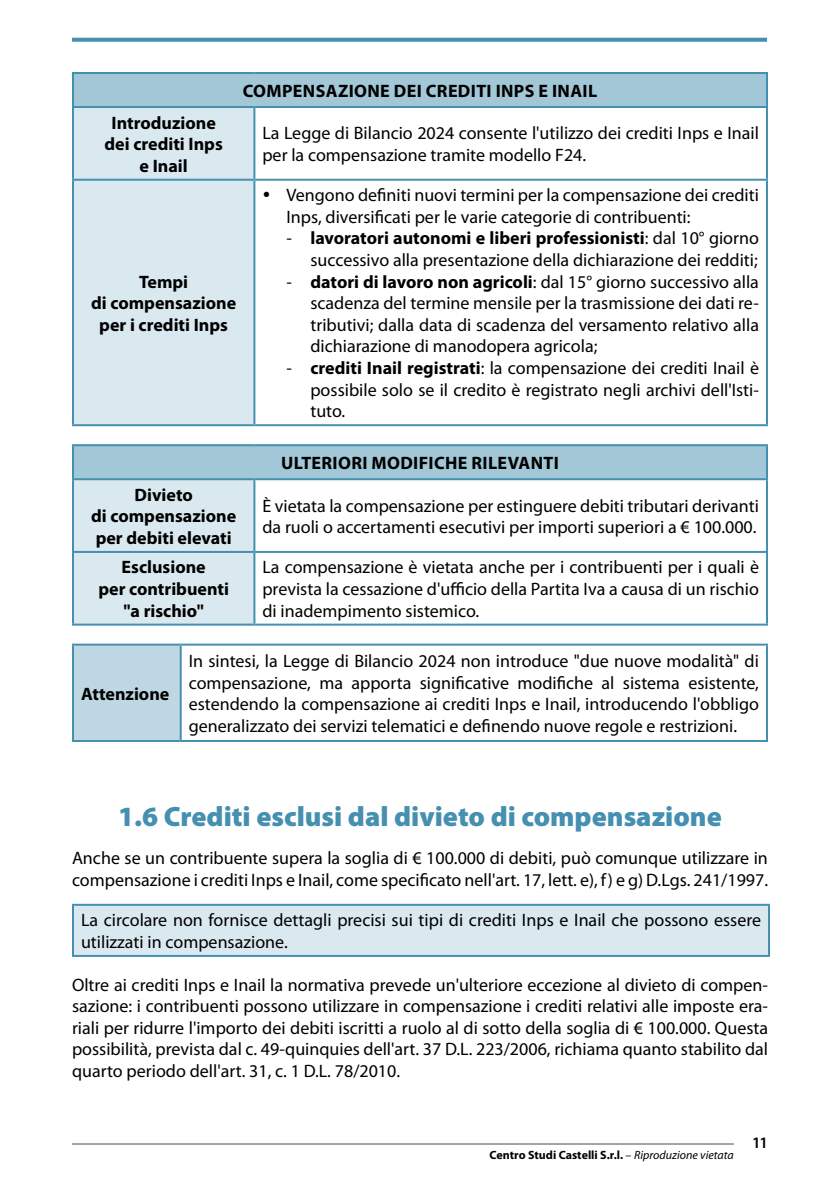
<style>
.page{position:relative;width:840px;height:1190px;background:#fff}
.page>*{position:absolute;margin:0;border:0;box-sizing:border-box;transform-origin:0 0}
.titoletto-capitolo{font:900 28px "Myriad Pro";color:#458fb0}
.testo-base-spazio-sopra{font:18px/21.6px "Myriad Pro";color:#000;text-align:justify}
.testo-base{font:18px/21.6px "Myriad Pro";color:#000}
.testo-base-centrato{font:700 18px "Myriad Pro";color:#000}
.testo-base-centrato-bold{font:700 18px "Myriad Pro";letter-spacing:.02em;color:#000}
.testo-base-2{font:700 18px "Myriad Pro";color:#000}
.t1{font:600 16px "Myriad Pro";color:#000}
.t2{font:700 12px "Myriad Pro";color:#000}
.s1{font-weight:700}
.s2{font-weight:400}
.s3{font-weight:400;font-style:italic}
</style>
<div class="page">
<svg style="left:72px;top:38px;width:695px;height:4px;fill:#458fb0"></svg>
<hr style="left:72px;top:1144px;width:662px;height:1px;background:#4d4d4d">
<div style="left:73px;top:73px;width:694px;height:34px;background:#a2c7d7"></div>
<div style="left:74px;top:108px;width:179px;height:316px;background:#dae9ef"></div>
<svg style="left:255px;top:108px;width:511px;height:316px"></svg>
<hr style="left:72px;top:72px;width:182px;height:2px;background:#458fb0">
<hr style="left:72px;top:74px;width:2px;height:32px;background:#458fb0">
<hr style="left:254px;top:72px;width:514px;height:2px;background:#458fb0">
<hr style="left:766px;top:74px;width:2px;height:32px;background:#458fb0">
<hr style="left:254px;top:106px;width:514px;height:2px;background:#458fb0">
<hr style="left:766px;top:108px;width:2px;height:71px;background:#458fb0">
<hr style="left:254px;top:179px;width:514px;height:2px;background:#458fb0">
<hr style="left:766px;top:181px;width:2px;height:243px;background:#458fb0">
<hr style="left:254px;top:424px;width:514px;height:2px;background:#458fb0">
<hr style="left:72px;top:106px;width:182px;height:2px;background:#458fb0">
<hr style="left:72px;top:108px;width:2px;height:71px;background:#458fb0">
<hr style="left:253px;top:108px;width:2px;height:71px;background:#458fb0">
<hr style="left:72px;top:179px;width:182px;height:2px;background:#458fb0">
<hr style="left:72px;top:181px;width:2px;height:243px;background:#458fb0">
<hr style="left:253px;top:181px;width:2px;height:243px;background:#458fb0">
<hr style="left:72px;top:424px;width:182px;height:2px;background:#458fb0">
<div style="left:73px;top:445px;width:694px;height:34px;background:#a2c7d7"></div>
<div style="left:74px;top:480px;width:179px;height:144px;background:#dae9ef"></div>
<svg style="left:255px;top:480px;width:511px;height:144px"></svg>
<hr style="left:72px;top:444px;width:182px;height:2px;background:#458fb0">
<hr style="left:72px;top:446px;width:2px;height:32px;background:#458fb0">
<hr style="left:254px;top:444px;width:514px;height:2px;background:#458fb0">
<hr style="left:766px;top:446px;width:2px;height:32px;background:#458fb0">
<hr style="left:254px;top:478px;width:514px;height:2px;background:#458fb0">
<hr style="left:766px;top:480px;width:2px;height:71px;background:#458fb0">
<hr style="left:254px;top:551px;width:514px;height:2px;background:#458fb0">
<hr style="left:766px;top:553px;width:2px;height:71px;background:#458fb0">
<hr style="left:254px;top:624px;width:514px;height:2px;background:#458fb0">
<hr style="left:72px;top:478px;width:182px;height:2px;background:#458fb0">
<hr style="left:72px;top:480px;width:2px;height:71px;background:#458fb0">
<hr style="left:253px;top:480px;width:2px;height:71px;background:#458fb0">
<hr style="left:72px;top:551px;width:182px;height:2px;background:#458fb0">
<hr style="left:72px;top:553px;width:2px;height:71px;background:#458fb0">
<hr style="left:253px;top:553px;width:2px;height:71px;background:#458fb0">
<hr style="left:72px;top:624px;width:182px;height:2px;background:#458fb0">
<div style="left:73px;top:645px;width:108px;height:96px;background:#bed8e3"></div>
<hr style="left:72px;top:740px;width:109px;height:2px;background:#458fb0">
<hr style="left:181px;top:740px;width:587px;height:2px;background:#458fb0">
<hr style="left:72px;top:644px;width:109px;height:2px;background:#458fb0">
<hr style="left:72px;top:646px;width:2px;height:94px;background:#458fb0">
<hr style="left:181px;top:644px;width:587px;height:2px;background:#458fb0">
<hr style="left:180px;top:646px;width:2px;height:94px;background:#458fb0">
<hr style="left:766px;top:646px;width:2px;height:94px;background:#458fb0">
<div style="left:73px;top:905px;width:696px;height:51px;background:#dae9ef"></div>
<hr style="left:72px;top:904px;width:698px;height:2px;background:#458fb0">
<hr style="left:72px;top:906px;width:2px;height:49px;background:#458fb0">
<hr style="left:768px;top:906px;width:2px;height:49px;background:#458fb0">
<hr style="left:72px;top:955px;width:698px;height:2px;background:#458fb0">
<svg style="left:264px;top:192px;width:5px;height:5px"></svg>
<p class="testo-base-centrato" style="left:112px;top:111px;width:106px">Introduzione</p>
<p class="testo-base-centrato" style="left:105px;top:132px;width:120px">dei crediti Inps</p>
<p class="testo-base-centrato" style="left:140px;top:154px;width:50px">e Inail</p>
<p class="testo-base-centrato-bold" style="left:243px;top:79px;width:356px">COMPENSAZIONE DEI CREDITI INPS E INAIL</p>
<p class="testo-base" style="left:262px;top:122px;width:498px">La Legge di Bilancio 2024 consente l'utilizzo dei crediti Inps e Inail per la compensazione tramite modello F24.</p>
<p class="testo-base-centrato" style="left:139px;top:270px;width:51px">Tempi</p>
<p class="testo-base-centrato" style="left:91px;top:291px;width:147px">di compensazione</p>
<p class="testo-base-centrato" style="left:99px;top:313px;width:130px">per i crediti Inps</p>
<p class="testo-base-centrato" style="left:135px;top:483px;width:60px">Divieto</p>
<p class="testo-base-centrato" style="left:91px;top:505px;width:147px">di compensazione</p>
<p class="testo-base-centrato" style="left:96px;top:526px;width:138px">per debiti elevati</p>
<p class="testo-base-centrato" style="left:122px;top:556px;width:86px">Esclusione</p>
<p class="testo-base-centrato" style="left:98px;top:577px;width:132px">per contribuenti</p>
<p class="testo-base-centrato" style="left:123px;top:599px;width:82px">"a rischio"</p>
<p class="testo-base-spazio-sopra" style="left:286px;top:184px;width:474px">Vengono definiti nuovi termini per la compensazione dei crediti<br>Inps, diversificati per le varie categorie di contribuenti:</p>
<p class="testo-base-spazio-sopra" style="left:286px;top:227px;width:474px;text-align:right">- <span class="s1">lavoratori autonomi e liberi professionisti</span>: dal 10° giorno successivo alla presentazione della dichiarazione dei redditi;</p>
<p class="testo-base-spazio-sopra" style="left:310px;top:270px;width:450px;text-indent:-24px">- <span class="s1">datori di lavoro non agricoli</span>: dal 15° giorno successivo alla scadenza del termine mensile per la trasmissione dei dati re&shy;tributivi; dalla data di scadenza del versamento relativo alla dichiarazione di manodopera agricola;</p>
<p class="testo-base-spazio-sopra" style="left:310px;top:357px;width:450px;text-indent:-24px">- <span class="s1">crediti Inail registrati</span>: la compensazione dei crediti Inail è possibile solo se il credito è registrato negli archivi dell'Isti&shy;tuto.</p>
<p class="testo-base-centrato-bold" style="left:281px;top:451px;width:279px">ULTERIORI MODIFICHE RILEVANTI</p>
<p class="testo-base" style="left:262px;top:494px;width:498px">È vietata la compensazione per estinguere debiti tributari derivanti da ruoli o accertamenti esecutivi per importi superiori a € 100.000.</p>
<p class="testo-base" style="left:262px;top:556px;width:498px;text-align:justify">La compensazione è vietata anche per i contribuenti per i quali è prevista la cessazione d'ufficio della Partita Iva a causa di un rischio di inadempimento sistemico.</p>
<p class="testo-base-2" style="left:81px;top:682px;width:90px">Attenzione</p>
<p class="testo-base" style="left:189px;top:650px;width:572px;text-align:justify">In sintesi, la Legge di Bilancio 2024 non introduce "due nuove modalità" di compensazione, ma apporta significative modifiche al sistema esistente, estendendo la compensazione ai crediti Inps e Inail, introducendo l'obbligo generalizzato dei servizi telematici e definendo nuove regole e restrizioni.</p>
<p class="titoletto-capitolo" style="left:118px;top:800px;width:605px">1.6 Crediti esclusi dal divieto di compensazione</p>
<p class="testo-base" style="left:72px;top:847px;width:698px">Anche se un contribuente supera la soglia di € 100.000 di debiti, può comunque utilizzare in compensazione i crediti Inps e Inail, come specificato nell'art. 17, lett. e), f) e g) D.Lgs. 241/1997.</p>
<p class="testo-base" style="left:81px;top:909px;width:682px">La circolare non fornisce dettagli precisi sui tipi di crediti Inps e Inail che possono essere utilizzati in compensazione.</p>
<p class="testo-base-spazio-sopra" style="left:72px;top:973px;width:698px">Oltre ai crediti Inps e Inail la normativa prevede un'ulteriore eccezione al divieto di compen&shy;sazione: i contribuenti possono utilizzare in compensazione i crediti relativi alle imposte era&shy;riali per ridurre l'importo dei debiti iscritti a ruolo al di sotto della soglia di € 100.000. Questa possibilità, prevista dal c. 49-quinquies dell'art. 37 D.L. 223/2006, richiama quanto stabilito dal quarto periodo dell'art. 31, c. 1 D.L. 78/2010.</p>
<p class="t2" style="left:490px;top:1147px;width:246px">Centro Studi Castelli S.r.l. <span class="s2">–</span> <span class="s3">Riproduzione vietata</span></p>
<p class="t1" style="left:752px;top:1133px;width:17px">11</p>
</div>
